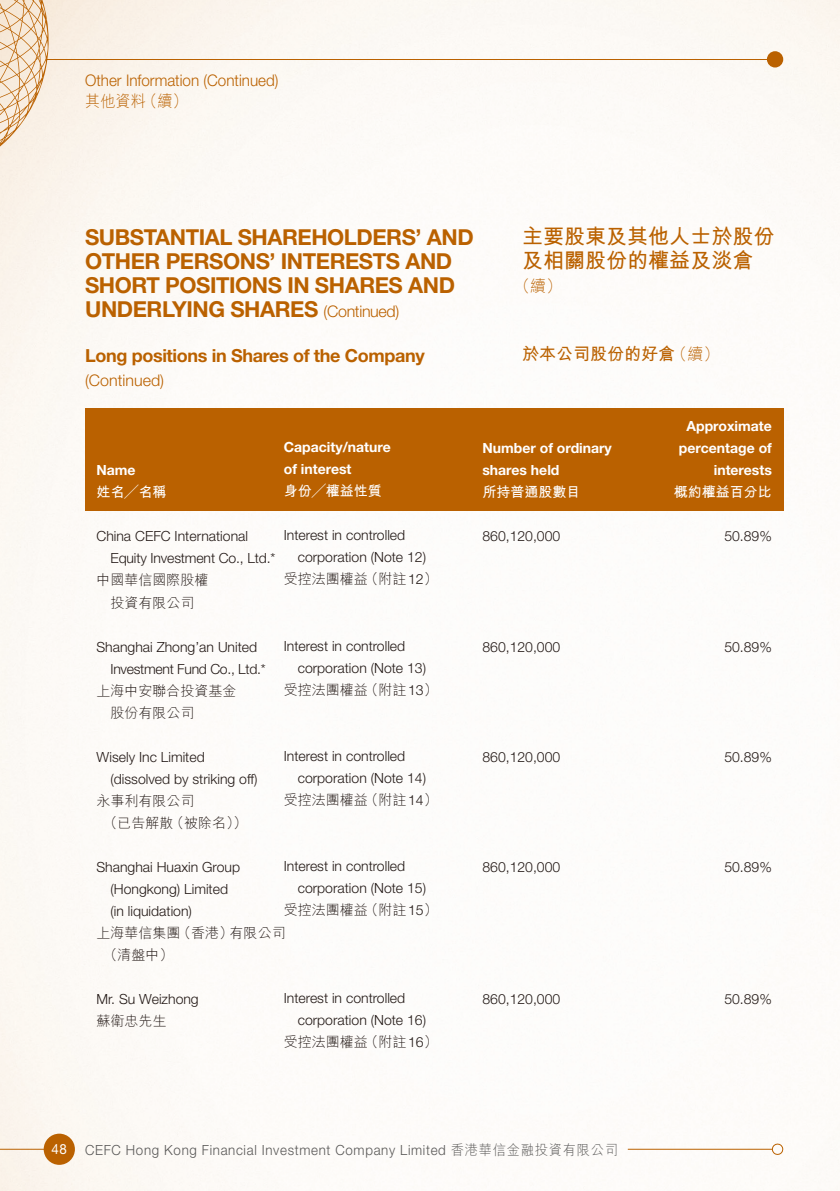
<style>
.page{position:relative;width:840px;height:1191px;background:#fff}
.page>*{position:absolute;margin:0;border:0;box-sizing:border-box;transform-origin:0 0}
.Subhead_1{font:700 22px/24px "Helvetica Neue LT Std";letter-spacing:-.02em;color:#ba6100}
.副標題1{font:700 21px/24px "M Hei HK";color:#ba6100}
.Subhead_2{font:700 18px "Helvetica Neue LT Std";letter-spacing:-.02em;color:#ba6100}
.副標題2{font:700 17px "M Hei HK";color:#ba6100}
.Subhead_2-2{font:300 16px "Helvetica Neue LT Std";color:#ba6100;scale:.95 1}
.Subhead_2-3{font:300 16px "Helvetica Neue LT Std";color:#ba6100}
.副標題1-2{font:300 16px "M Hei HK";color:#ba6100;scale:.95 1}
.副標題1-3{font:300 16px "M Hei HK";color:#ba6100}
.Table_1_colume{font:300 14px "Helvetica Neue LT Std";color:#231916}
.Table_1_colume-2{font:300 14px "M Hei HK";color:#231916}
.Table_1_colume-3{font:700 14px "Helvetica Neue LT Std";color:#fff}
.t1{font:300 14px "Helvetica Neue LT Std";letter-spacing:.05em;color:#595857;scale:.95 1}
.Table_1_colume-4{font:700 14px "M Hei HK";color:#fff}
.Table_1_colume-5{font:300 14px "Helvetica Neue LT Std";letter-spacing:-.02em;color:#231916}
.t2{font:14px "Helvetica Neue LT Std";color:#fff;scale:.95 1}
.s1{font-weight:300;font-size:16px}
.s2{font-family:"Helvetica Neue LT Std"}
.s3{font-family:"M Hei HK"}
</style>
<div class="page">
<img style="left:0;top:0;width:838px;height:1191px">
<hr style="left:0;top:1148px;width:49px;height:1px;background:#ba6100">
<hr style="left:627px;top:1148px;width:145px;height:1px;background:#ba6100">
<svg style="left:770px;top:1142px;width:13px;height:13px"></svg>
<div style="left:44px;top:1133px;width:31px;height:31px;background:#ba6100;border-radius:50%"></div>
<div style="left:766px;top:51px;width:16px;height:16px;background:#ba6100;border-radius:50%"></div>
<hr style="left:46px;top:59px;width:721px;height:1px;background:#ba6100">
<svg style="left:0;top:0;width:50px;height:175px"></svg>
<div style="left:85px;top:408px;width:697px;height:102px;background:#ba6100"></div>
<p class="Subhead_2-2" style="left:85px;top:70px;width:205px">Other Information (Continued)</p>
<p class="副標題1-2" style="left:85px;top:93px;width:109px">其他資料（續）</p>
<p class="Subhead_1" style="left:85px;top:225px;width:390px">SUBSTANTIAL SHAREHOLDERS’ AND<br>OTHER PERSONS’ INTERESTS AND<br>SHORT POSITIONS IN SHARES AND<br>UNDERLYING SHARES <span class="s1">(Continued)</span></p>
<p class="Subhead_2" style="left:85px;top:344px;width:341px">Long positions in Shares of the Company</p>
<p class="Subhead_2-3" style="left:85px;top:370px;width:80px">(Continued)</p>
<p class="副標題1" style="left:522px;top:222px;width:253px">主要股東及其他人士於股份及相關股份的權益及淡倉</p>
<p class="副標題1-3" style="left:514px;top:277px;width:49px">（續）</p>
<p class="副標題2" style="left:522px;top:341px;width:198px">於本公司股份的好倉<span class="s1">（續）</span></p>
<p class="Table_1_colume-3" style="left:686px;top:417px;width:87px">Approximate</p>
<p class="Table_1_colume-3" style="left:283px;top:438px;width:108px">Capacity/nature</p>
<p class="Table_1_colume-3" style="left:482px;top:439px;width:131px">Number of ordinary</p>
<p class="Table_1_colume-3" style="left:678px;top:439px;width:94px">percentage of</p>
<p class="Table_1_colume-3" style="left:96px;top:461px;width:41px">Name</p>
<p class="Table_1_colume-3" style="left:283px;top:460px;width:69px">of interest</p>
<p class="Table_1_colume-3" style="left:482px;top:461px;width:78px">shares held</p>
<p class="Table_1_colume-3" style="left:713px;top:461px;width:60px">interests</p>
<p class="Table_1_colume-4" style="left:96px;top:482px;width:71px">姓名╱名稱</p>
<p class="Table_1_colume-4" style="left:283px;top:481px;width:99px">身份╱權益性質</p>
<p class="Table_1_colume-4" style="left:482px;top:482px;width:99px">所持普通股數目</p>
<p class="Table_1_colume-4" style="left:673px;top:482px;width:99px">概約權益百分比</p>
<p class="Table_1_colume" style="left:96px;top:528px;width:153px">China CEFC International</p>
<p class="Table_1_colume" style="left:283px;top:527px;width:123px">Interest in controlled</p>
<p class="Table_1_colume" style="left:482px;top:528px;width:79px">860,120,000</p>
<p class="Table_1_colume" style="left:724px;top:528px;width:49px">50.89%</p>
<p class="Table_1_colume" style="left:110px;top:550px;width:166px">Equity Investment Co., Ltd.*</p>
<p class="Table_1_colume" style="left:297px;top:549px;width:130px">corporation (Note 12)</p>
<p class="Table_1_colume-2" style="left:96px;top:573px;width:113px">中國華信國際股權</p>
<p class="Table_1_colume-2" style="left:283px;top:572px;width:155px">受控法團權益（附註<span class="s2">12</span>）</p>
<p class="Table_1_colume-2" style="left:110px;top:595px;width:85px">投資有限公司</p>
<p class="Table_1_colume" style="left:96px;top:638px;width:162px">Shanghai Zhong’an United</p>
<p class="Table_1_colume" style="left:283px;top:637px;width:123px">Interest in controlled</p>
<p class="Table_1_colume" style="left:482px;top:638px;width:79px">860,120,000</p>
<p class="Table_1_colume" style="left:724px;top:638px;width:49px">50.89%</p>
<p class="Table_1_colume-5" style="left:110px;top:660px;width:157px">Investment Fund Co., Ltd.*</p>
<p class="Table_1_colume" style="left:297px;top:659px;width:130px">corporation (Note 13)</p>
<p class="Table_1_colume-2" style="left:96px;top:683px;width:141px">上海中安聯合投資基金</p>
<p class="Table_1_colume-2" style="left:283px;top:682px;width:155px">受控法團權益（附註<span class="s2">13</span>）</p>
<p class="Table_1_colume-2" style="left:110px;top:705px;width:85px">股份有限公司</p>
<p class="Table_1_colume" style="left:96px;top:748px;width:110px">Wisely Inc Limited</p>
<p class="Table_1_colume" style="left:283px;top:747px;width:123px">Interest in controlled</p>
<p class="Table_1_colume" style="left:482px;top:748px;width:79px">860,120,000</p>
<p class="Table_1_colume" style="left:724px;top:748px;width:49px">50.89%</p>
<p class="Table_1_colume" style="left:110px;top:770px;width:148px">(dissolved by striking off)</p>
<p class="Table_1_colume" style="left:297px;top:769px;width:130px">corporation (Note 14)</p>
<p class="Table_1_colume-2" style="left:96px;top:793px;width:99px">永事利有限公司</p>
<p class="Table_1_colume-2" style="left:283px;top:792px;width:155px">受控法團權益（附註<span class="s2">14</span>）</p>
<p class="Table_1_colume-2" style="left:103px;top:815px;width:145px">（已告解散（被除名））</p>
<p class="Table_1_colume" style="left:96px;top:858px;width:145px">Shanghai Huaxin Group</p>
<p class="Table_1_colume" style="left:283px;top:857px;width:123px">Interest in controlled</p>
<p class="Table_1_colume" style="left:482px;top:858px;width:79px">860,120,000</p>
<p class="Table_1_colume" style="left:724px;top:858px;width:49px">50.89%</p>
<p class="Table_1_colume" style="left:110px;top:880px;width:119px">(Hongkong) Limited</p>
<p class="Table_1_colume" style="left:297px;top:879px;width:130px">corporation (Note 15)</p>
<p class="Table_1_colume" style="left:110px;top:902px;width:83px">(in liquidation)</p>
<p class="Table_1_colume-2" style="left:283px;top:902px;width:155px">受控法團權益（附註<span class="s2">15</span>）</p>
<p class="Table_1_colume-2" style="left:96px;top:925px;width:190px">上海華信集團（香港）有限公司</p>
<p class="Table_1_colume-2" style="left:103px;top:947px;width:71px">（清盤中）</p>
<p class="Table_1_colume" style="left:96px;top:990px;width:104px">Mr. Su Weizhong</p>
<p class="Table_1_colume" style="left:283px;top:989px;width:123px">Interest in controlled</p>
<p class="Table_1_colume" style="left:482px;top:990px;width:79px">860,120,000</p>
<p class="Table_1_colume" style="left:724px;top:990px;width:49px">50.89%</p>
<p class="Table_1_colume-2" style="left:96px;top:1013px;width:71px">蘇衛忠先生</p>
<p class="Table_1_colume" style="left:297px;top:1011px;width:130px">corporation (Note 16)</p>
<p class="Table_1_colume-2" style="left:283px;top:1034px;width:155px">受控法團權益（附註<span class="s2">16</span>）</p>
<p class="t2" style="left:52px;top:1140px;width:18px">48</p>
<p class="t1" style="left:85px;top:1141px;width:562px">CEFC Hong Kong Financial Investment Company Limited <span class="s3">香港華信金融投資有限公司</span></p>
</div>
